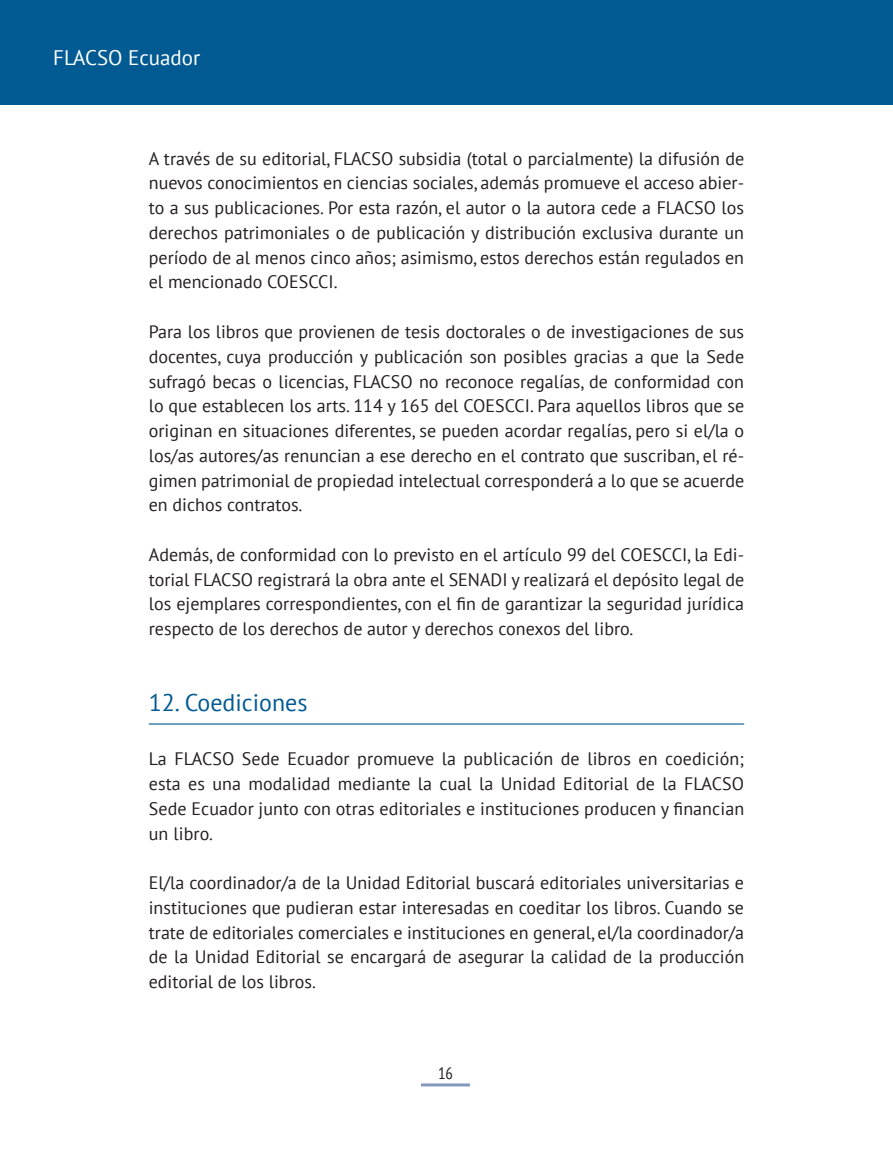
<style>
.page{position:relative;width:893px;height:1149px;background:#fff}
.page>*{position:absolute;margin:0;border:0;box-sizing:border-box;transform-origin:0 0}
.Títulos{font:24px "PT Sans";color:#015a92}
.t1{font:21px "PT Sans";color:#fff}
.Texto_principal{font:18px/24.8px "PT Sans";color:#231f20;text-align:justify}
.t2{font:condensed 16.5px "PT Sans";color:#231f20}
</style>
<div class="page">
<div style="left:0;top:0;width:893px;height:104px;background:#015a92"></div>
<hr style="left:421px;top:1083px;width:49px;height:3px;background:#8497bd">
<hr style="left:149px;top:723px;width:595px;height:1px;background:#015a92">
<p class="t1" style="left:53px;top:44px;width:149px">FLACSO Ecuador</p>
<p class="Texto_principal" style="left:149px;top:145px;width:597px">A través de su editorial, FLACSO subsidia (total o parcialmente) la difusión de nuevos conocimientos en ciencias sociales, además promueve el acceso abier&shy;to a sus publicaciones. Por esta razón, el autor o la autora cede a FLACSO los derechos patrimoniales o de publicación y distribución exclusiva durante un período de al menos cinco años; asimismo, estos derechos están regulados en el mencionado COESCCI.</p>
<p class="Texto_principal" style="left:149px;top:319px;width:597px">Para los libros que provienen de tesis doctorales o de investigaciones de sus docentes, cuya producción y publicación son posibles gracias a que la Sede sufragó becas o licencias, FLACSO no reconoce regalías, de conformidad con lo que establecen los arts. 114 y 165 del COESCCI. Para aquellos libros que se originan en situaciones diferentes, se pueden acordar regalías, pero si el/la o los/as autores/as renuncian a ese derecho en el contrato que suscriban, el ré&shy;gimen patrimonial de propiedad intelectual corresponderá a lo que se acuerde en dichos contratos.</p>
<p class="Texto_principal" style="left:149px;top:541px;width:597px">Además, de conformidad con lo previsto en el artículo 99 del COESCCI, la Edi&shy;torial FLACSO registrará la obra ante el SENADI y realizará el depósito legal de los ejemplares correspondientes, con el fin de garantizar la seguridad jurídica respecto de los derechos de autor y derechos conexos del libro.</p>
<p class="Títulos" style="left:149px;top:686px;width:160px">12. Coediciones</p>
<p class="Texto_principal" style="left:149px;top:745px;width:597px">La FLACSO Sede Ecuador promueve la publicación de libros en coedición; esta es una modalidad mediante la cual la Unidad Editorial de la FLACSO Sede Ecuador junto con otras editoriales e instituciones producen y financian un libro.</p>
<p class="Texto_principal" style="left:149px;top:869px;width:597px">El/la coordinador/a de la Unidad Editorial buscará editoriales universitarias e instituciones que pudieran estar interesadas en coeditar los libros. Cuando se trate de editoriales comerciales e instituciones en general, el/la coordinador/a de la Unidad Editorial se encargará de asegurar la calidad de la producción editorial de los libros.</p>
<p class="t2" style="left:438px;top:1062px;width:16px">16</p>
</div>
